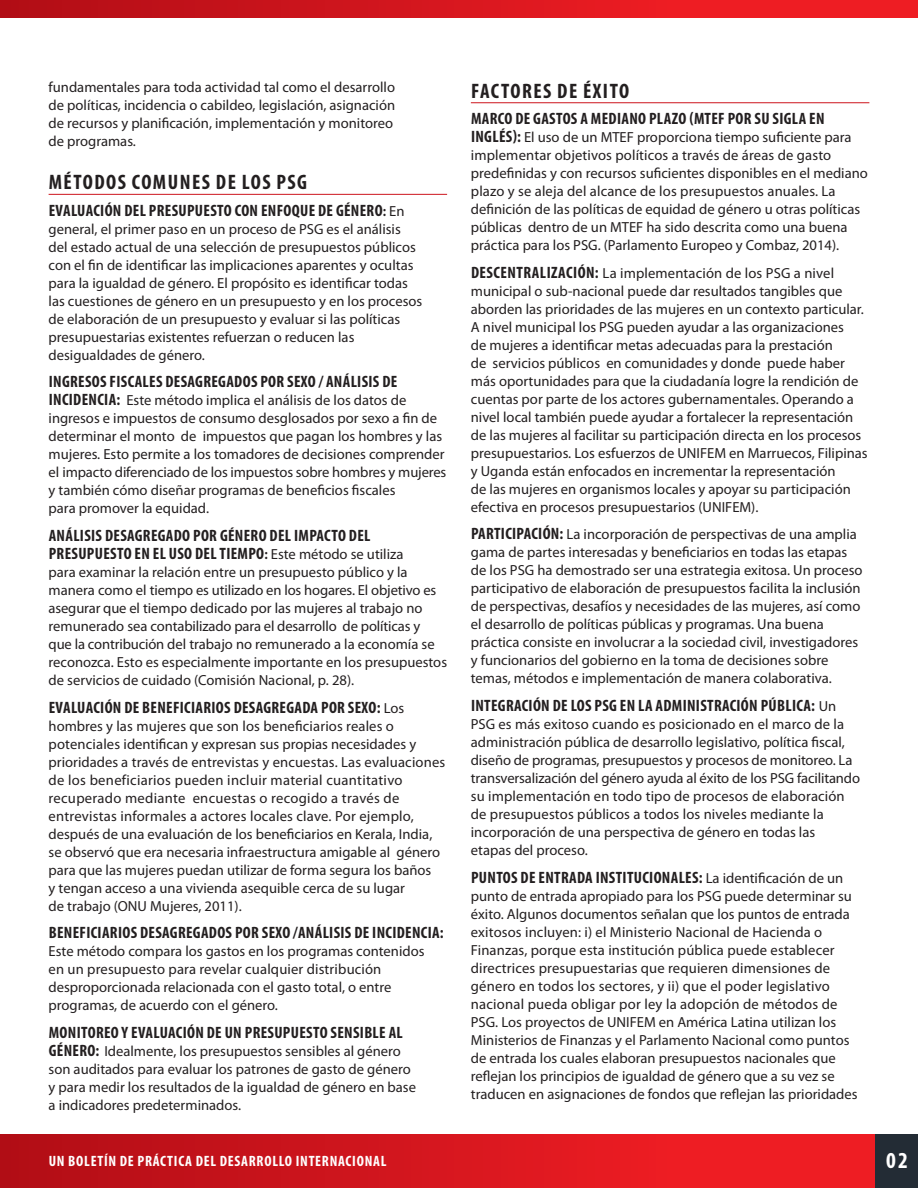
<style>
.page{position:relative;width:918px;height:1188px;background:#fff}
.page>*{position:absolute;margin:0;border:0;box-sizing:border-box;transform-origin:0 0}
.t1{font:700 condensed 22.95px "Myriad Pro";color:#fff}
.Headline_small{font:700 condensed 21px "Myriad Pro";letter-spacing:.07em;color:#231f20}
.Body_text_justified{font:700 condensed 16.5px/18px "Myriad Pro";letter-spacing:.02em;color:#231f20}
.t2{font:700 condensed 15px "Myriad Pro";letter-spacing:.05em;color:#fff}
.Body_text_justified-2{font:14.7px/18px "Myriad Pro";color:#231f20}
.s1{font-size:14.7px}
.s2{font-weight:400;font-stretch:normal;font-size:14.7px}
.s3{font-weight:700;font-stretch:condensed;font-size:16.5px}
</style>
<div class="page">
<div style="left:0;top:1134px;width:918px;height:54px;background:linear-gradient(to right,#b30e16,#fc2126)"></div>
<div style="left:0;top:0;width:918px;height:17px;background:linear-gradient(to right,#b40e17,#f92026)"></div>
<hr style="left:49px;top:194px;width:398px;height:1px;background:#cd151d">
<hr style="left:471px;top:102px;width:398px;height:1px;background:#cd151d">
<div style="left:875px;top:1134px;width:43px;height:54px;background:#232c35"></div>
<p class="Body_text_justified-2" style="left:49px;top:78px;width:348px">fundamentales para toda actividad tal como el desarrollo de políticas, incidencia o cabildeo, legislación, asignación de recursos y planificación, implementación y monitoreo de programas.</p>
<p class="Headline_small" style="left:49px;top:169px;width:260px">MÉTODOS COMUNES DE LOS PSG</p>
<p class="Body_text_justified" style="left:49px;top:201px;width:357px">EVALUACIÓN DEL PRESUPUESTO CON ENFOQUE DE GÉNERO<span class="s1">:</span> <span class="s2">En</span></p>
<p class="Body_text_justified-2" style="left:49px;top:219px;width:375px">general, el primer paso en un proceso de PSG es el análisis del estado actual de una selección de presupuestos públicos con el fin de identificar las implicaciones aparentes y ocultas para la igualdad de género. El propósito es identificar todas las cuestiones de género en un presupuesto y en los procesos de elaboración de un presupuesto y evaluar si las políticas presupuestarias existentes refuerzan o reducen las desigualdades de género.</p>
<p class="Body_text_justified" style="left:49px;top:372px;width:350px">INGRESOS FISCALES DESAGREGADOS POR SEXO / ANÁLISIS DE</p>
<p class="Body_text_justified-2" style="left:49px;top:391px;width:399px"><span class="s3">INCIDENCIA:</span> Este método implica el análisis de los datos de ingresos e impuestos de consumo desglosados por sexo a fin de determinar el monto de impuestos que pagan los hombres y las mujeres. Esto permite a los tomadores de decisiones comprender el impacto diferenciado de los impuestos sobre hombres y mujeres y también cómo diseñar programas de beneficios fiscales<br>para promover la equidad.</p>
<p class="Body_text_justified" style="left:49px;top:526px;width:356px">ANÁLISIS DESAGREGADO POR GÉNERO DEL IMPACTO DEL<br>PRESUPUESTO EN EL USO DEL TIEMPO<span class="s1">:</span> <span class="s2">Este método se utiliza</span></p>
<p class="Body_text_justified-2" style="left:49px;top:563px;width:400px">para examinar la relación entre un presupuesto público y la manera como el tiempo es utilizado en los hogares. El objetivo es asegurar que el tiempo dedicado por las mujeres al trabajo no remunerado sea contabilizado para el desarrollo de políticas y que la contribución del trabajo no remunerado a la economía se reconozca. Esto es especialmente importante en los presupuestos de servicios de cuidado (Comisión Nacional, p. 28).</p>
<p class="Body_text_justified" style="left:49px;top:698px;width:357px">EVALUACIÓN DE BENEFICIARIOS DESAGREGADA POR SEXO: <span class="s2">Los</span></p>
<p class="Body_text_justified-2" style="left:49px;top:717px;width:398px">hombres y las mujeres que son los beneficiarios reales o potenciales identifican y expresan sus propias necesidades y prioridades a través de entrevistas y encuestas. Las evaluaciones de los beneficiarios pueden incluir material cuantitativo recuperado mediante encuestas o recogido a través de entrevistas informales a actores locales clave. Por ejemplo, después de una evaluación de los beneficiarios en Kerala, India, se observó que era necesaria infraestructura amigable al género para que las mujeres puedan utilizar de forma segura los baños<br>y tengan acceso a una vivienda asequible cerca de su lugar<br>de trabajo (ONU Mujeres, 2011).</p>
<p class="Body_text_justified" style="left:49px;top:924px;width:397px">BENEFICIARIOS DESAGREGADOS POR SEXO /ANÁLISIS DE INCIDENCIA:</p>
<p class="Body_text_justified-2" style="left:49px;top:942px;width:377px">Este método compara los gastos en los programas contenidos en un presupuesto para revelar cualquier distribución desproporcionada relacionada con el gasto total, o entre programas, de acuerdo con el género.</p>
<p class="Body_text_justified" style="left:49px;top:1023px;width:356px">MONITOREO Y EVALUACIÓN DE UN PRESUPUESTO SENSIBLE AL</p>
<p class="Body_text_justified-2" style="left:49px;top:1042px;width:369px"><span class="s3">GÉNERO:</span> Idealmente, los presupuestos sensibles al género son auditados para evaluar los patrones de gasto de género y para medir los resultados de la igualdad de género en base a indicadores predeterminados.</p>
<p class="t2" style="left:49px;top:1152px;width:339px">UN BOLETÍN DE PRÁCTICA DEL DESARROLLO INTERNACIONAL</p>
<p class="Headline_small" style="left:471px;top:78px;width:160px">FACTORES DE ÉXITO</p>
<p class="Body_text_justified" style="left:471px;top:109px;width:355px">MARCO DE GASTOS A MEDIANO PLAZO (MTEF POR SU SIGLA EN</p>
<p class="Body_text_justified-2" style="left:471px;top:128px;width:398px"><span class="s3">INGLÉS):</span> El uso de un MTEF proporciona tiempo suficiente para implementar objetivos políticos a través de áreas de gasto predefinidas y con recursos suficientes disponibles en el mediano plazo y se aleja del alcance de los presupuestos anuales. La definición de las políticas de equidad de género u otras políticas públicas dentro de un MTEF ha sido descrita como una buena práctica para los PSG. (Parlamento Europeo y Combaz, 2014).</p>
<p class="Body_text_justified-2" style="left:471px;top:264px;width:398px"><span class="s3">DESCENTRALIZACIÓN:</span> La implementación de los PSG a nivel municipal o sub-nacional puede dar resultados tangibles que aborden las prioridades de las mujeres en un contexto particular.<br>A nivel municipal los PSG pueden ayudar a las organizaciones<br>de mujeres a identificar metas adecuadas para la prestación<br>de servicios públicos en comunidades y donde puede haber más oportunidades para que la ciudadanía logre la rendición de cuentas por parte de los actores gubernamentales. Operando a nivel local también puede ayudar a fortalecer la representación de las mujeres al facilitar su participación directa en los procesos presupuestarios. Los esfuerzos de UNIFEM en Marruecos, Filipinas y Uganda están enfocados en incrementar la representación<br>de las mujeres en organismos locales y apoyar su participación efectiva en procesos presupuestarios (UNIFEM).</p>
<p class="Body_text_justified-2" style="left:471px;top:525px;width:393px"><span class="s3">PARTICIPACIÓN:</span> La incorporación de perspectivas de una amplia gama de partes interesadas y beneficiarios en todas las etapas de los PSG ha demostrado ser una estrategia exitosa. Un proceso participativo de elaboración de presupuestos facilita la inclusión de perspectivas, desafíos y necesidades de las mujeres, así como el desarrollo de políticas públicas y programas. Una buena práctica consiste en involucrar a la sociedad civil, investigadores y funcionarios del gobierno en la toma de decisiones sobre temas, métodos e implementación de manera colaborativa.</p>
<p class="Body_text_justified" style="left:471px;top:696px;width:367px">INTEGRACIÓN DE LOS PSG EN LA ADMINISTRACIÓN PÚBLICA: <span class="s2">Un</span></p>
<p class="Body_text_justified-2" style="left:471px;top:715px;width:391px">PSG es más exitoso cuando es posicionado en el marco de la administración pública de desarrollo legislativo, política fiscal, diseño de programas, presupuestos y procesos de monitoreo. La transversalización del género ayuda al éxito de los PSG facilitando su implementación en todo tipo de procesos de elaboración de presupuestos públicos a todos los niveles mediante la incorporación de una perspectiva de género en todas las<br>etapas del proceso.</p>
<p class="Body_text_justified" style="left:471px;top:868px;width:374px">PUNTOS DE ENTRADA INSTITUCIONALES: <span class="s2">La identificación de un</span></p>
<p class="Body_text_justified-2" style="left:471px;top:887px;width:388px">punto de entrada apropiado para los PSG puede determinar su éxito. Algunos documentos señalan que los puntos de entrada exitosos incluyen: i) el Ministerio Nacional de Hacienda o Finanzas, porque esta institución pública puede establecer directrices presupuestarias que requieren dimensiones de género en todos los sectores, y ii) que el poder legislativo nacional pueda obligar por ley la adopción de métodos de PSG. Los proyectos de UNIFEM en América Latina utilizan los Ministerios de Finanzas y el Parlamento Nacional como puntos de entrada los cuales elaboran presupuestos nacionales que reflejan los principios de igualdad de género que a su vez se traducen en asignaciones de fondos que reflejan las prioridades</p>
<p class="t1" style="left:886px;top:1146px;width:23px">02</p>
</div>
